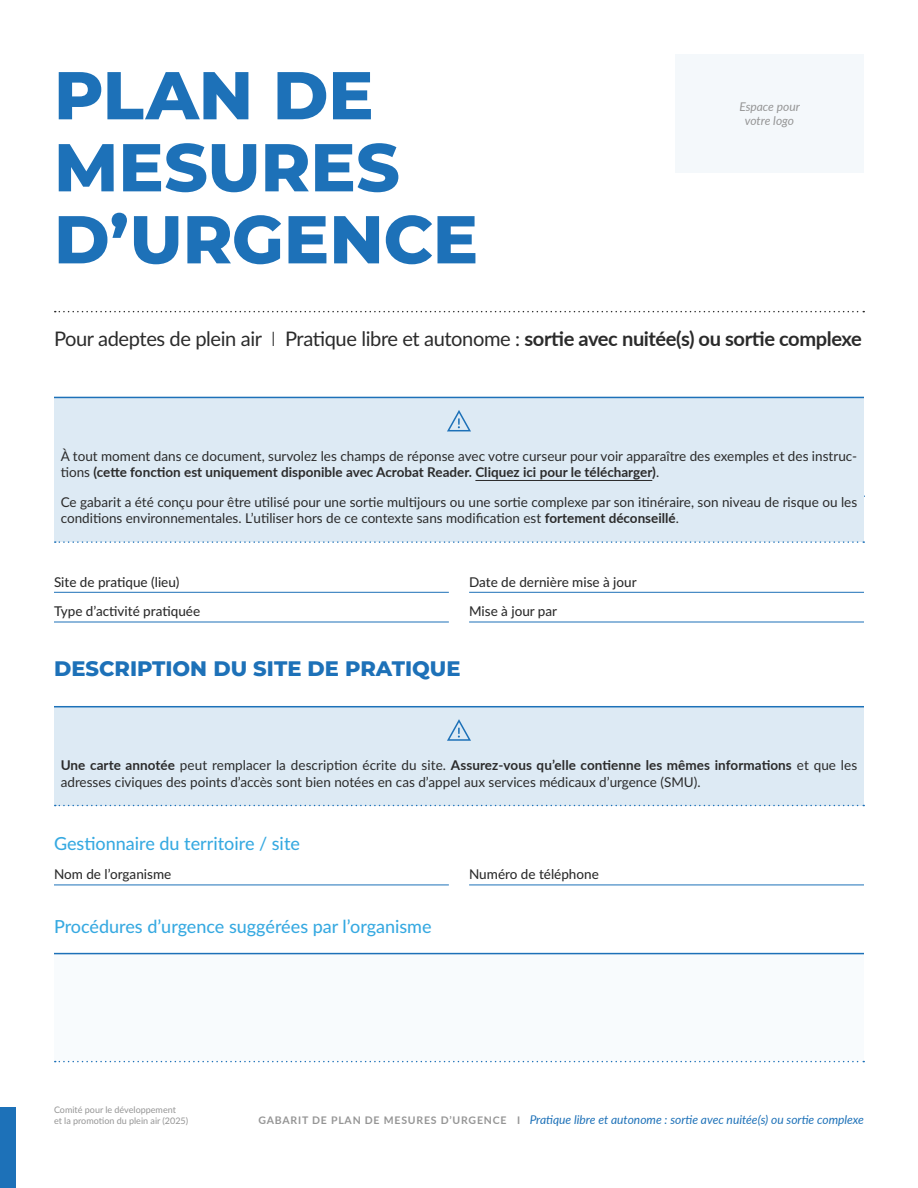
<style>
.page{position:relative;width:918px;height:1188px;background:#fff}
.page>*{position:absolute;margin:0;border:0;box-sizing:border-box;transform-origin:0 0}
.t1{font:800 67.5px/72px "Montserrat";color:#1d71b8}
.t2{font:800 21px "Montserrat";color:#1d71b8}
.t3{font:20.1px "Lato";letter-spacing:-.02em;color:#2b2b2b}
.t4{font:500 18px "Lato";color:#36a9e1}
.t5{font:13.5px/16.2px "Lato";color:#2b2b2b}
.t6{font:500 13.5px/29.7px "Lato";color:#2b2b2b}
.t7{font:italic 12px "Lato";color:#1d71b8}
.t8{font:italic 12px/14.4px "Lato";color:#959595;text-align:center}
.t9{font:9px/10.8px "Lato";color:#959595}
.s1{font-weight:300}
.s2{font-weight:700}
.s3{font-weight:700;font-style:normal;font-size:10.5px;color:#959595}
</style>
<div class="page">
<div style="left:0;top:1107px;width:16px;height:81px;background:#1d71b8"></div>
<svg style="left:55px;top:311px;width:809px;height:1px"></svg>
<div style="left:54px;top:398px;width:810px;height:54px;background:#ddeaf4"></div>
<hr style="left:54px;top:397px;width:810px;height:1px;background:#1d71b8">
<div style="left:54px;top:444px;width:810px;height:52px;background:#ddeaf4"></div>
<hr style="left:475px;top:480px;width:177px;height:1px;background:#2b2b2b">
<div style="left:54px;top:489px;width:810px;height:53px;background:#ddeaf4"></div>
<svg style="left:55px;top:541px;width:809px;height:2px"></svg>
<svg style="left:447px;top:410px;width:24px;height:21px"></svg>
<hr style="left:54px;top:592px;width:395px;height:1px;background:#1d71b8">
<hr style="left:54px;top:622px;width:395px;height:1px;background:#1d71b8">
<hr style="left:469px;top:592px;width:395px;height:1px;background:#1d71b8">
<hr style="left:469px;top:622px;width:395px;height:1px;background:#1d71b8">
<div style="left:54px;top:707px;width:810px;height:54px;background:#ddeaf4"></div>
<hr style="left:54px;top:706px;width:810px;height:1px;background:#1d71b8">
<div style="left:54px;top:753px;width:810px;height:53px;background:#ddeaf4"></div>
<svg style="left:55px;top:805px;width:809px;height:1px"></svg>
<svg style="left:447px;top:719px;width:24px;height:22px"></svg>
<hr style="left:54px;top:885px;width:395px;height:1px;background:#1d71b8">
<hr style="left:469px;top:885px;width:395px;height:1px;background:#1d71b8">
<div style="left:54px;top:954px;width:810px;height:108px;background:#f8fbfd"></div>
<hr style="left:54px;top:953px;width:810px;height:1px;background:#1d71b8">
<svg style="left:55px;top:1061px;width:809px;height:1px"></svg>
<div style="left:675px;top:54px;width:189px;height:119px;background:#f4f8fb"></div>
<h1 class="t1" style="left:54px;top:56px;width:426px">PLAN DE<br>MESURES<br>D’URGENCE</h1>
<p class="t8" style="left:739px;top:99px;width:62px">Espace pour votre logo</p>
<h3 class="t3" style="left:54px;top:324px;width:809px">Pour adeptes de plein air <span class="s1">I</span> Pratique libre et autonome : <span class="s2">sortie avec nuitée(s) ou sortie complexe</span></h3>
<p class="t5" style="left:61px;top:448px;width:798px">À tout moment dans ce document, survolez les champs de réponse avec votre curseur pour voir apparaître des exemples et des instruc&shy;tions <span class="s2">(cette fonction est uniquement disponible avec Acrobat Reader. Cliquez ici pour le télécharger)</span>.</p>
<p class="t5" style="left:61px;top:493px;width:798px">Ce gabarit a été conçu pour être utilisé pour une sortie multijours ou une sortie complexe par son itinéraire, son niveau de risque ou les conditions environnementales. L’utiliser hors de ce contexte sans modification est <span class="s2">fortement déconseillé</span>.</p>
<p class="t6" style="left:54px;top:566px;width:148px">Site de pratique (lieu)<br>Type d’activité pratiquée</p>
<p class="t6" style="left:469px;top:566px;width:169px">Date de dernière mise à jour<br>Mise à jour par</p>
<h2 class="t2" style="left:54px;top:653px;width:408px">DESCRIPTION DU SITE DE PRATIQUE</h2>
<p class="t5" style="left:61px;top:757px;width:798px"><span class="s2">Une carte annotée</span> peut remplacer la description écrite du site. <span class="s2">Assurez-vous qu’elle contienne les mêmes informations</span> et que les adresses civiques des points d’accès sont bien notées en cas d’appel aux services médicaux d’urgence (SMU).</p>
<h3 class="t4" style="left:54px;top:830px;width:248px">Gestionnaire du territoire / site</h3>
<p class="t6" style="left:54px;top:859px;width:119px">Nom de l’organisme</p>
<p class="t6" style="left:469px;top:859px;width:131px">Numéro de téléphone</p>
<h3 class="t4" style="left:54px;top:914px;width:379px">Procédures d’urgence suggérées par l’organisme</h3>
<p class="t9" style="left:54px;top:1104px;width:136px">Comité pour le développement<br>et la promotion du plein air (2025)</p>
<p class="t7" style="left:259px;top:1111px;width:607px"><span class="s3">GABARIT DE PLAN DE MESURES D’URGENCE I</span> Pratique libre et autonome : sortie avec nuitée(s) ou sortie complexe</p>
</div>
